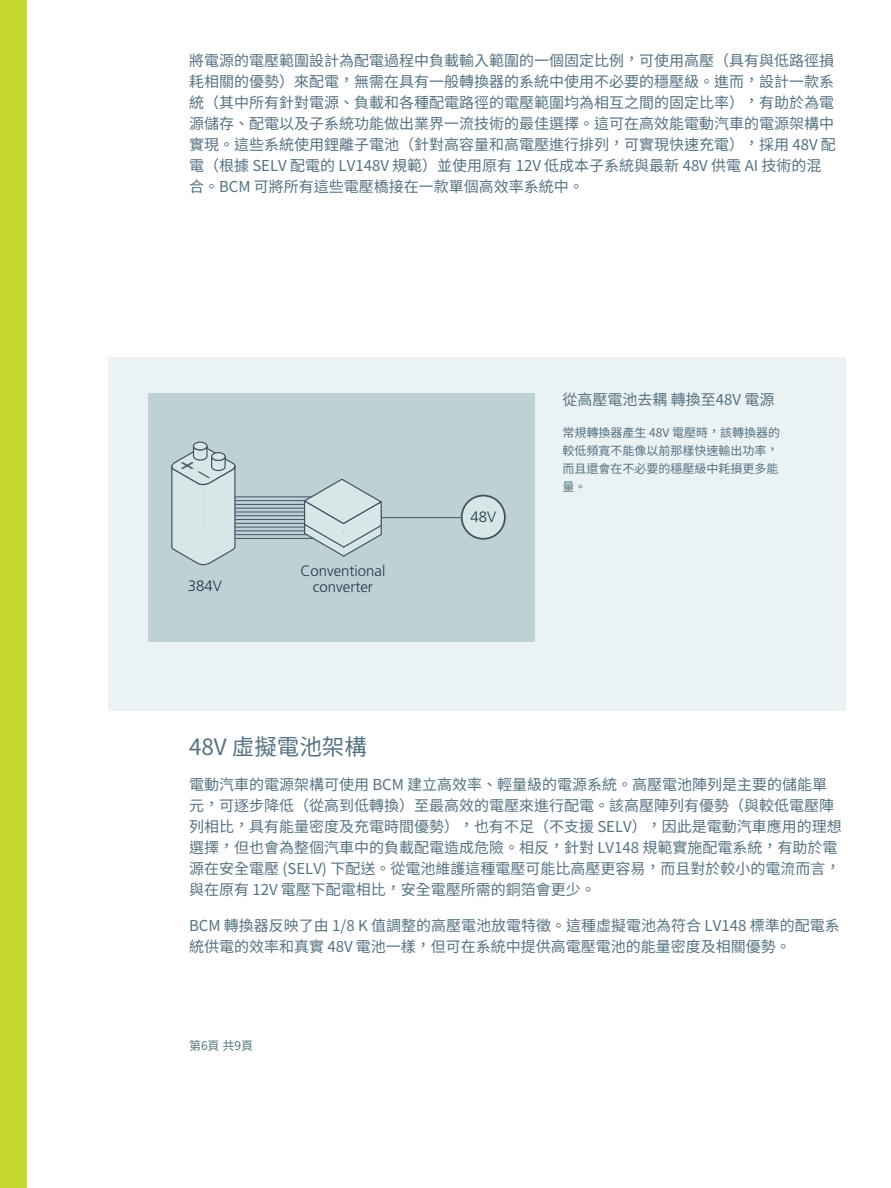
<style>
.page{position:relative;width:891px;height:1188px;background:#fff}
.page>*{position:absolute;margin:0;border:0;box-sizing:border-box;transform-origin:0 0}
.P__Normal__10_14{font:22.5px "Noto Sans Hant";color:#557281}
.P__Normal__10_14-2{font:15px/21px "Noto Sans Hant";color:#557281}
.t1{font:300 15px/16.5px "Frutiger LT Pro";color:#1e384b;text-align:center}
.P__Small__8_12{font:15px "Noto Sans Hant";color:#557281}
.P__Small__8_12-2{font:12px/18px "Noto Sans Hant";color:#557281}
.P__Normal__10_14-3{font:12px "Noto Sans Hant";color:#557281}
</style>
<div class="page">
<div style="left:0;top:0;width:27px;height:1188px;background:#c4d82d"></div>
<div style="left:108px;top:357px;width:738px;height:354px;background:#ebf2f4"></div>
<div style="left:148px;top:393px;width:388px;height:249px;background:#bed1d5"></div>
<hr style="left:220px;top:515px;width:113px;height:1px;background:#435363">
<hr style="left:220px;top:512px;width:113px;height:1px;background:#435363">
<hr style="left:220px;top:508px;width:113px;height:1px;background:#435363">
<hr style="left:220px;top:504px;width:113px;height:1px;background:#435363">
<hr style="left:220px;top:500px;width:113px;height:1px;background:#435363">
<hr style="left:220px;top:497px;width:113px;height:1px;background:#435363">
<hr style="left:220px;top:519px;width:113px;height:1px;background:#435363">
<hr style="left:220px;top:523px;width:113px;height:1px;background:#435363">
<hr style="left:220px;top:527px;width:113px;height:1px;background:#435363">
<hr style="left:220px;top:531px;width:113px;height:1px;background:#435363">
<hr style="left:220px;top:534px;width:113px;height:1px;background:#435363">
<hr style="left:220px;top:538px;width:113px;height:1px;background:#435363">
<hr style="left:356px;top:517px;width:106px;height:1px;background:#435363">
<div style="left:462px;top:496px;width:43px;height:43px;background:#d6e7e7;border-radius:50%"></div>
<div style="left:461px;top:495px;width:45px;height:45px;border:2px solid #435363;border-radius:50%"></div>
<div style="left:193px;top:442px;width:15px;height:9px;border:1px solid #435363;border-radius:50%"></div>
<svg style="left:302px;top:478px;width:82px;height:79px"></svg>
<svg style="left:171px;top:445px;width:67px;height:121px"></svg>
<p class="P__Normal__10_14-2" style="left:189px;top:50px;width:648px">將電源的電壓範圍設計為配電過程中負載輸入範圍的一個固定比例，可使用高壓（具有與低路徑損耗相關的優勢）來配電，無需在具有一般轉換器的系統中使用不必要的穩壓級。進而，設計一款系統（其中所有針對電源、負載和各種配電路徑的電壓範圍均為相互之間的固定比率），有助於為電源儲存、配電以及子系統功能做出業界一流技術的最佳選擇。這可在高效能電動汽車的電源架構中實現。這些系統使用鋰離子電池（針對高容量和高電壓進行排列，可實現快速充電），採用 48V 配電（根據 SELV 配電的 LV148V 規範）並使用原有 12V 低成本子系統與最新 48V 供電 AI 技術的混合。BCM 可將所有這些電壓橋接在一款單個高效率系統中。</p>
<p class="t1" style="left:188px;top:577px;width:36px">384V</p>
<p class="t1" style="left:300px;top:563px;width:87px">Conventional converter</p>
<p class="t1" style="left:470px;top:509px;width:27px">48V</p>
<p class="P__Small__8_12" style="left:562px;top:391px;width:213px">從高壓電池去耦 轉換至48V 電源</p>
<p class="P__Small__8_12-2" style="left:562px;top:424px;width:219px">常規轉換器產生 48V 電壓時，該轉換器的較低頻寬不能像以前那樣快速輸出功率，而且還會在不必要的穩壓級中耗損更多能量。</p>
<p class="P__Normal__10_14" style="left:189px;top:734px;width:179px">48V 虛擬電池架構</p>
<p class="P__Normal__10_14-2" style="left:189px;top:775px;width:654px">電動汽車的電源架構可使用 BCM 建立高效率、輕量級的電源系統。高壓電池陣列是主要的儲能單元，可逐步降低（從高到低轉換）至最高效的電壓來進行配電。該高壓陣列有優勢（與較低電壓陣列相比，具有能量密度及充電時間優勢），也有不足（不支援 SELV），因此是電動汽車應用的理想選擇，但也會為整個汽車中的負載配電造成危險。相反，針對 LV148 規範實施配電系統，有助於電源在安全電壓 (SELV) 下配送。從電池維護這種電壓可能比高壓更容易，而且對於較小的電流而言，與在原有 12V 電壓下配電相比，安全電壓所需的銅箔會更少。</p>
<p class="P__Normal__10_14-2" style="left:189px;top:916px;width:652px">BCM 轉換器反映了由 1/8 K 值調整的高壓電池放電特徵。這種虛擬電池為符合 LV148 標準的配電系統供電的效率和真實 48V 電池一樣，但可在系統中提供高電壓電池的能量密度及相關優勢。</p>
<p class="P__Normal__10_14-3" style="left:189px;top:1039px;width:66px">第6頁 共9頁</p>
</div>
